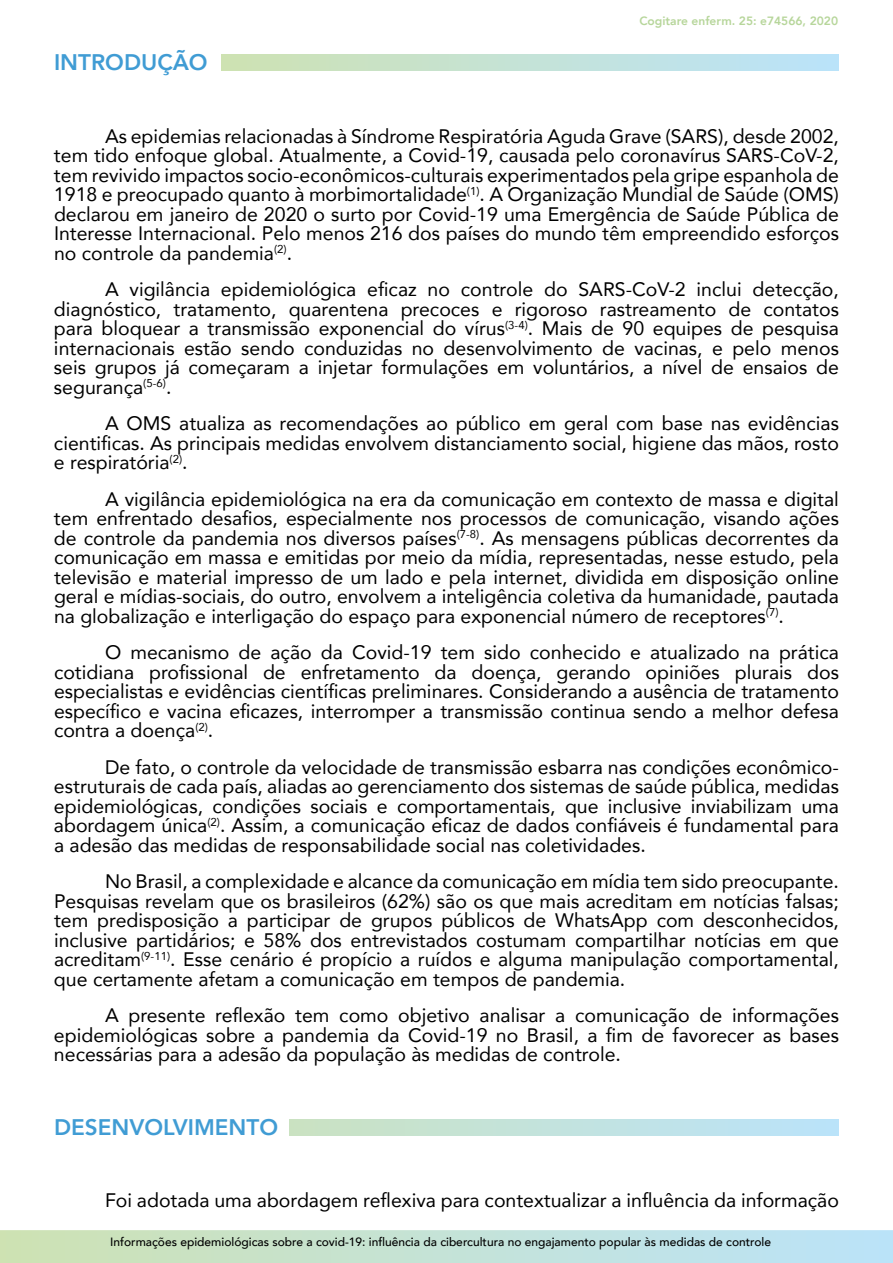
<style>
.page{position:relative;width:893px;height:1263px;background:#fff}
.page>*{position:absolute;margin:0;border:0;box-sizing:border-box;transform-origin:0 0}
.t1{font:800 22.5px "Avenir";color:#409cd4}
.t2{font:19.5px/19.5px "Avenir";color:#000;text-align:justify}
.t3{font:500 12px "Avenir";color:#000}
.t4{font:800 12px "Avenir";color:#b7d69b}
</style>
<div class="page">
<svg style="left:0;top:1230px;width:893px;height:33px"></svg>
<div style="left:221px;top:54px;width:618px;height:17px;background:linear-gradient(to right,#cee2b3,#bae3fb)"></div>
<div style="left:289px;top:1119px;width:550px;height:16px;background:linear-gradient(to right,#cae2c2,#bae3fa)"></div>
<p class="t1" style="left:54px;top:45px;width:155px">INTRODUÇÃO</p>
<p class="t4" style="left:639px;top:12px;width:200px">Cogitare enferm. 25: e74566, 2020</p>
<p class="t2" style="left:54px;top:126px;width:786px;text-indent:51px">As epidemias relacionadas à Síndrome Respiratória Aguda Grave (SARS), desde 2002, tem tido enfoque global. Atualmente, a Covid-19, causada pelo coronavírus SARS-CoV-2, tem revivido impactos socio-econômicos-culturais experimentados pela gripe espanhola de 1918 e preocupado quanto à morbimortalidade<sup>(1)</sup>. A Organização Mundial de Saúde (OMS) declarou em janeiro de 2020 o surto por Covid-19 uma Emergência de Saúde Pública de Interesse Internacional. Pelo menos 216 dos países do mundo têm empreendido esforços no controle da pandemia<sup>(2)</sup>.</p>
<p class="t2" style="left:54px;top:279px;width:786px;text-indent:51px">A vigilância epidemiológica eficaz no controle do SARS-CoV-2 inclui detecção, diagnóstico, tratamento, quarentena precoces e rigoroso rastreamento de contatos para bloquear a transmissão exponencial do vírus<sup>(3-4)</sup>. Mais de 90 equipes de pesquisa internacionais estão sendo conduzidas no desenvolvimento de vacinas, e pelo menos seis grupos já começaram a injetar formulações em voluntários, a nível de ensaios de segurança<sup>(5-6)</sup>.</p>
<p class="t2" style="left:54px;top:413px;width:786px;text-indent:51px">A OMS atualiza as recomendações ao público em geral com base nas evidências cientificas. As principais medidas envolvem distanciamento social, higiene das mãos, rosto e respiratória<sup>(2)</sup>.</p>
<p class="t2" style="left:54px;top:489px;width:787px;text-indent:51px">A vigilância epidemiológica na era da comunicação em contexto de massa e digital tem enfrentado desafios, especialmente nos processos de comunicação, visando ações de controle da pandemia nos diversos países<sup>(7-8)</sup>. As mensagens públicas decorrentes da comunicação em massa e emitidas por meio da mídia, representadas, nesse estudo, pela televisão e material impresso de um lado e pela internet, dividida em disposição online geral e mídias-sociais, do outro, envolvem a inteligência coletiva da humanidade, pautada na globalização e interligação do espaço para exponencial número de receptores<sup>(7)</sup>.</p>
<p class="t2" style="left:54px;top:642px;width:786px;text-indent:51px">O mecanismo de ação da Covid-19 tem sido conhecido e atualizado na prática cotidiana profissional de enfretamento da doença, gerando opiniões plurais dos especialistas e evidências científicas preliminares. Considerando a ausência de tratamento específico e vacina eficazes, interromper a transmissão continua sendo a melhor defesa contra a doença<sup>(2)</sup>.</p>
<p class="t2" style="left:54px;top:757px;width:786px;text-indent:51px">De fato, o controle da velocidade de transmissão esbarra nas condições econômico&shy;estruturais de cada país, aliadas ao gerenciamento dos sistemas de saúde pública, medidas epidemiológicas, condições sociais e comportamentais, que inclusive inviabilizam uma abordagem única<sup>(2)</sup>. Assim, a comunicação eficaz de dados confiáveis é fundamental para a adesão das medidas de responsabilidade social nas coletividades.</p>
<p class="t2" style="left:54px;top:871px;width:787px;text-indent:51px">No Brasil, a complexidade e alcance da comunicação em mídia tem sido preocupante.<br>Pesquisas revelam que os brasileiros (62%) são os que mais acreditam em notícias falsas; tem predisposição a participar de grupos públicos de WhatsApp com desconhecidos, inclusive partidários; e 58% dos entrevistados costumam compartilhar notícias em que acreditam<sup>(9-11)</sup>. Esse cenário é propício a ruídos e alguma manipulação comportamental, que certamente afetam a comunicação em tempos de pandemia.</p>
<p class="t2" style="left:54px;top:1005px;width:786px;text-indent:51px">A presente reflexão tem como objetivo analisar a comunicação de informações epidemiológicas sobre a pandemia da Covid-19 no Brasil, a fim de favorecer as bases necessárias para a adesão da população às medidas de controle.</p>
<p class="t1" style="left:54px;top:1110px;width:226px">DESENVOLVIMENTO</p>
<p class="t2" style="left:105px;top:1190px;width:735px">Foi adotada uma abordagem reflexiva para contextualizar a influência da informação</p>
<p class="t3" style="left:110px;top:1232px;width:662px">Informações epidemiológicas sobre a covid-19: influência da cibercultura no engajamento popular às medidas de controle</p>
</div>
